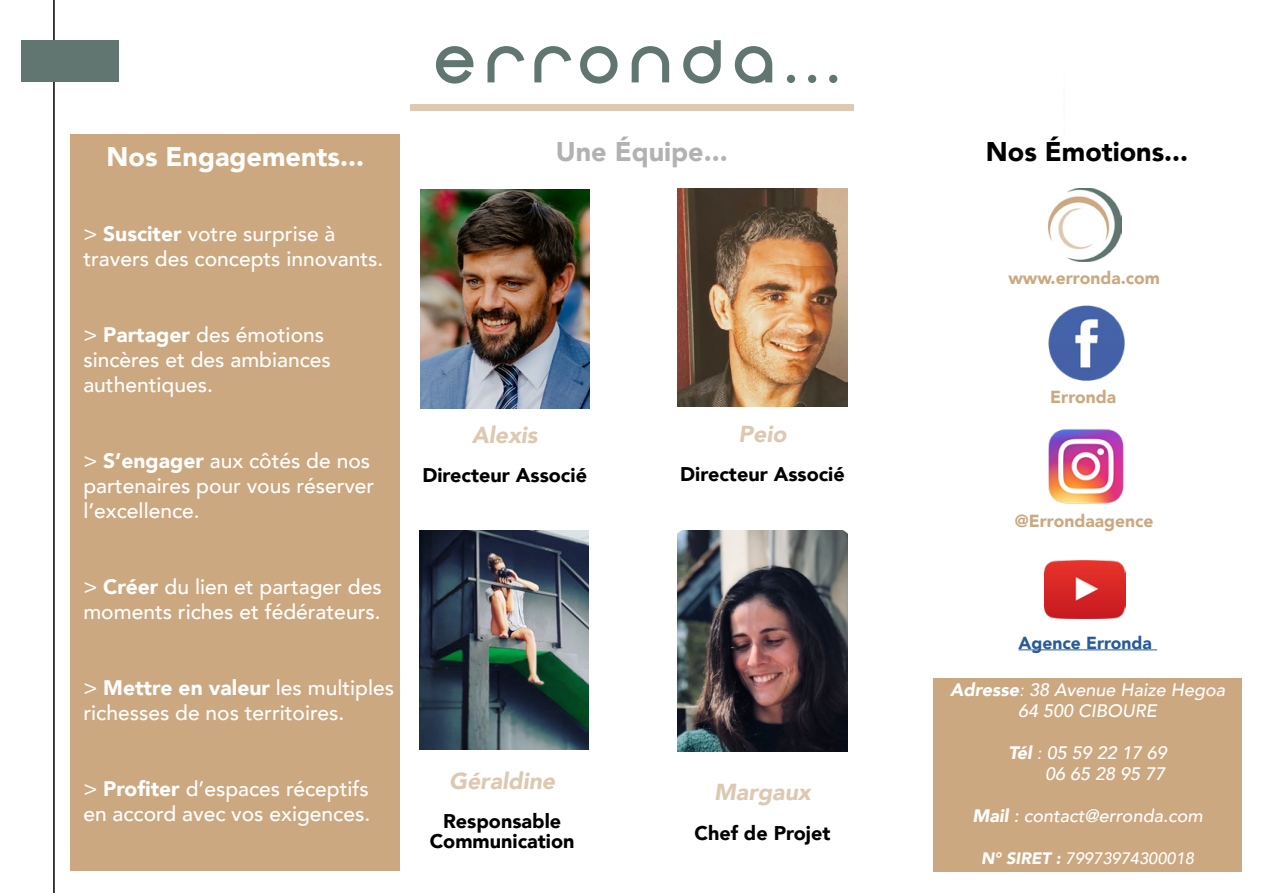
<style>
.page{position:relative;width:1263px;height:893px;background:#fff}
.page>*{position:absolute;margin:0;border:0;box-sizing:border-box;transform-origin:0 0}
.t1{font:700 60px "Nonchalance";color:#617670}
.t2{font:900 27px "Avenir";color:#fff}
.t3{font:900 27px "Avenir";color:#000}
.t4{font:900 27px "Avenir";color:#b3b2b2}
.t5{font:italic 900 23.1px "Avenir";color:#ddc9b1}
.t6{font:500 21px/25.2px "Avenir";color:#fff}
.t7{font:900 19.8px/19.8px "Avenir";color:#000;text-align:center}
.t8{font:italic 500 18px/21px "Avenir";color:#fff;text-align:center}
.t9{font:900 17.4px "Avenir";color:#cca881}
.t10{font:900 17.4px "Avenir";color:#275b9b}
.t11{font:italic 500 16.5px "Avenir";color:#fff}
.s1{font-weight:900}
.s2{font-weight:400}
</style>
<div class="page">
<img style="left:678px;top:188px;width:169px;height:219px">
<img style="left:419px;top:530px;width:170px;height:219px">
<hr style="left:53px;top:0;width:2px;height:893px;background:#000">
<div style="left:21px;top:41px;width:98px;height:41px;background:#617670"></div>
<div style="left:71px;top:134px;width:329px;height:737px;background:#cca881"></div>
<img style="left:420px;top:189px;width:169px;height:219px">
<div style="left:933px;top:678px;width:309px;height:193px;background:#cca881"></div>
<div style="left:411px;top:104px;width:443px;height:7px;background:#ddc9b1"></div>
<hr style="left:1018px;top:649px;width:139px;height:1px;background:#275b9b">
<img style="left:1049px;top:188px;width:73px;height:73px">
<img style="left:1048px;top:305px;width:77px;height:76px">
<img style="left:1048px;top:429px;width:76px;height:75px">
<img style="left:1045px;top:560px;width:80px;height:58px">
<img style="left:678px;top:530px;width:169px;height:221px">
<p class="t2" style="left:107px;top:133px;width:259px">Nos Engagements...</p>
<p class="t6" style="left:83px;top:220px;width:301px">&gt; <span class="s1">Susciter</span> votre surprise à travers des concepts innovants.</p>
<p class="t6" style="left:83px;top:321px;width:249px">&gt; <span class="s1">Partager</span> des émotions sincères et des ambiances authentiques.</p>
<p class="t6" style="left:83px;top:447px;width:292px">&gt; <span class="s1">S’engager</span> aux côtés de nos partenaires pour vous réserver l’excellence.</p>
<p class="t6" style="left:83px;top:573px;width:300px">&gt; <span class="s1">Créer</span> du lien et partager des moments riches et fédérateurs.</p>
<p class="t6" style="left:83px;top:674px;width:312px">&gt; <span class="s1">Mettre en valeur</span> les multiples richesses de nos territoires.</p>
<p class="t6" style="left:83px;top:775px;width:288px">&gt; <span class="s1">Profiter</span> d’espaces réceptifs en accord avec vos exigences.</p>
<h1 class="t1" style="left:437px;top:29px;width:415px">ERRONDA...</h1>
<p class="t4" style="left:556px;top:128px;width:174px">Une Équipe...</p>
<p class="t5" style="left:472px;top:416px;width:67px">Alexis</p>
<p class="t7" style="left:422px;top:465px;width:166px">Directeur Associé</p>
<p class="t5" style="left:738px;top:415px;width:49px">Peio</p>
<p class="t7" style="left:680px;top:464px;width:166px">Directeur Associé</p>
<p class="t5" style="left:449px;top:761px;width:108px">Géraldine</p>
<p class="t7" style="left:430px;top:811px;width:146px">Responsable<br>Communication</p>
<p class="t5" style="left:714px;top:773px;width:98px">Margaux</p>
<p class="t7" style="left:694px;top:822px;width:138px">Chef de Projet</p>
<p class="t3" style="left:986px;top:128px;width:204px">Nos Émotions...</p>
<p class="t9" style="left:1008px;top:263px;width:153px">www.erronda.com</p>
<p class="t9" style="left:1050px;top:382px;width:67px">Erronda</p>
<p class="t9" style="left:1015px;top:506px;width:140px">@Errondaagence</p>
<p class="t10" style="left:1018px;top:628px;width:135px">Agence Erronda</p>
<p class="t8" style="left:950px;top:680px;width:277px"><span class="s1">Adresse</span><span class="s2">:</span> 38 Avenue Haize Hegoa<br>64 500 CIBOURE</p>
<p class="t8" style="left:1008px;top:743px;width:160px;text-align:right"><span class="s1">Tél</span> <span class="s2">:</span> 05 59 22 17 69<br>06 65 28 95 77</p>
<p class="t8" style="left:972px;top:806px;width:232px"><span class="s1">Mail</span> : contact@erronda.com</p>
<p class="t11" style="left:981px;top:848px;width:214px"><span class="s1">N° SIRET :</span> 79973974300018</p>
</div>
